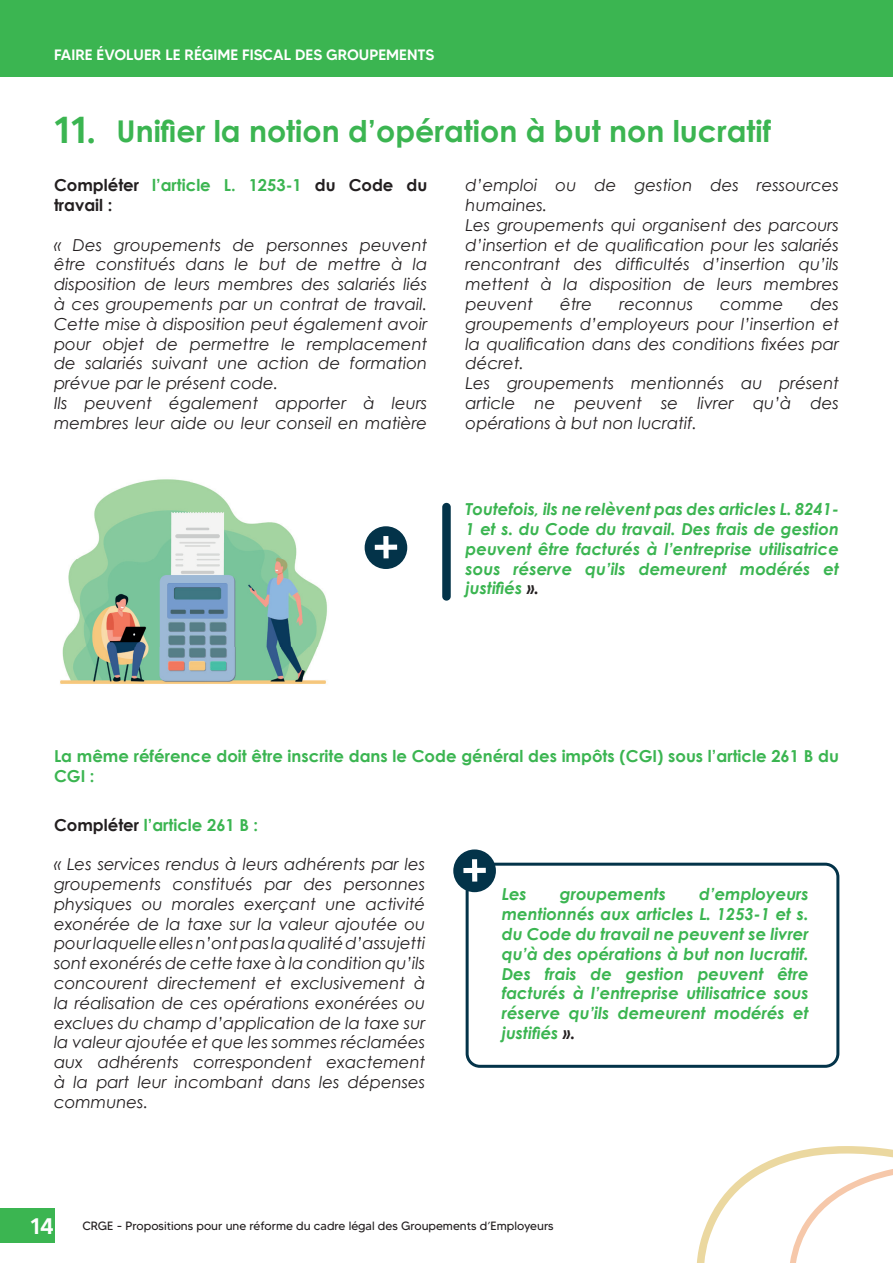
<style>
.page{position:relative;width:893px;height:1263px;background:#fff}
.page>*{position:absolute;margin:0;border:0;box-sizing:border-box;transform-origin:0 0}
.t1{font:57px "MADETOMMY";color:#fff}
.t2{font:700 30px "Century Gothic";color:#3bb551}
.t3{font:500 22.5px "MADETOMMY";color:#fff}
.t4{font:italic 16.5px/19.8px "Century Gothic";color:#231f20}
.t5{font:italic 700 16.5px/19.8px "Century Gothic";color:#3bb551;text-align:justify}
.t6{font:700 16.5px/19.8px "Century Gothic";color:#3bb551}
.t7{font:700 16.5px/19.8px "Century Gothic";color:#231f20}
.t8{font:500 15px "MADETOMMY";color:#fff}
.t9{font:12px "MADETOMMY";color:#231f20}
.s1{font-family:"MADETOMMY";font-weight:500;font-size:37.5px}
.s2{color:#3bb551}
.s3{color:#231f20}
</style>
<div class="page">
<div style="left:0;top:0;width:893px;height:76px;background:#3bb551"></div>
<div style="left:365px;top:526px;width:42px;height:43px;background:#033349;border-radius:50%"></div>
<div style="left:442px;top:503px;width:9px;height:98px;background:#033349;border-radius:4px"></div>
<img style="left:60px;top:479px;width:267px;height:205px">
<div style="left:466px;top:863px;width:373px;height:205px;border:3px solid #033349;border-radius:13px"></div>
<div style="left:453px;top:849px;width:43px;height:43px;background:#033349;border-radius:50%"></div>
<div style="left:0;top:1209px;width:54px;height:34px;background:#3bb551"></div>
<svg style="left:697px;top:1146px;width:196px;height:117px"></svg>
<p class="t8" style="left:54px;top:46px;width:382px">FAIRE ÉVOLUER LE RÉGIME FISCAL DES GROUPEMENTS</p>
<h2 class="t2" style="left:54px;top:108px;width:719px"><span class="s1">11.</span> Unifier la notion d’opération à but non lucratif</h2>
<p class="t7" style="left:54px;top:175px;width:375px">Compléter <span class="s2">l’article L. 1253-1</span> du Code du travail :</p>
<p class="t4" style="left:54px;top:235px;width:375px">« Des groupements de personnes peuvent être constitués dans le but de mettre à la disposition de leurs membres des salariés liés à ces groupements par un contrat de travail.<br>Cette mise à disposition peut également avoir pour objet de permettre le remplacement de salariés suivant une action de formation prévue par le présent code.<br>Ils peuvent également apporter à leurs membres leur aide ou leur conseil en matière</p>
<h1 class="t1" style="left:371px;top:509px;width:32px">+</h1>
<p class="t4" style="left:466px;top:175px;width:375px">d’emploi ou de gestion des ressources humaines.<br>Les groupements qui organisent des parcours d’insertion et de qualification pour les salariés rencontrant des difficultés d’insertion qu’ils mettent à la disposition de leurs membres peuvent</p>
<p class="t4" style="left:560px;top:294px;width:34px">être</p>
<p class="t4" style="left:619px;top:294px;width:75px">reconnus</p>
<p class="t4" style="left:720px;top:294px;width:65px">comme</p>
<p class="t4" style="left:466px;top:294px;width:375px;text-indent:345px">des groupements d’employeurs pour l’insertion et la qualification dans des conditions fixées par décret.<br>Les groupements mentionnés au présent article ne peuvent se livrer qu’à des opérations à but non lucratif.</p>
<p class="t5" style="left:466px;top:499px;width:375px">Toutefois, ils ne relèvent pas des articles L. 8241- 1 et s. du Code du travail. Des frais de gestion peuvent être facturés à l’entreprise utilisatrice sous réserve qu’ils demeurent modérés et justifiés <span class="s3">».</span></p>
<p class="t6" style="left:54px;top:745px;width:786px">La même référence doit être inscrite dans le Code général des impôts (CGI) sous l’article 261 B du<br>CGI :</p>
<p class="t6" style="left:54px;top:814px;width:206px"><span class="s3">Compléter</span> l’article 261 B :</p>
<p class="t4" style="left:54px;top:854px;width:373px;text-align:justify">« Les services rendus à leurs adhérents par les groupements constitués par des personnes physiques ou morales exerçant une activité exonérée de la taxe sur la valeur ajoutée ou pour laquelle elles n’ont pas la qualité d’assujetti sont exonérés de cette taxe à la condition qu’ils concourent directement et exclusivement à la réalisation de ces opérations exonérées ou exclues du champ d’application de la taxe sur la valeur ajoutée et que les sommes réclamées aux adhérents correspondent exactement à la part leur incombant dans les dépenses communes.</p>
<h1 class="t1" style="left:460px;top:832px;width:32px">+</h1>
<p class="t5" style="left:502px;top:884px;width:309px;text-indent:197px">d’employeurs mentionnés aux articles L. 1253-1 et s. du Code du travail ne peuvent se livrer qu’à des opérations à but non lucratif.<br>Des frais de gestion peuvent être facturés à l’entreprise utilisatrice sous réserve qu’ils demeurent modérés et justifiés <span class="s3">».</span></p>
<p class="t5" style="left:502px;top:884px;width:27px">Les</p>
<p class="t5" style="left:560px;top:884px;width:108px">groupements</p>
<h3 class="t3" style="left:31px;top:1212px;width:25px">14</h3>
<p class="t9" style="left:82px;top:1218px;width:473px">CRGE - Propositions pour une réforme du cadre légal des Groupements d’Employeurs</p>
</div>
